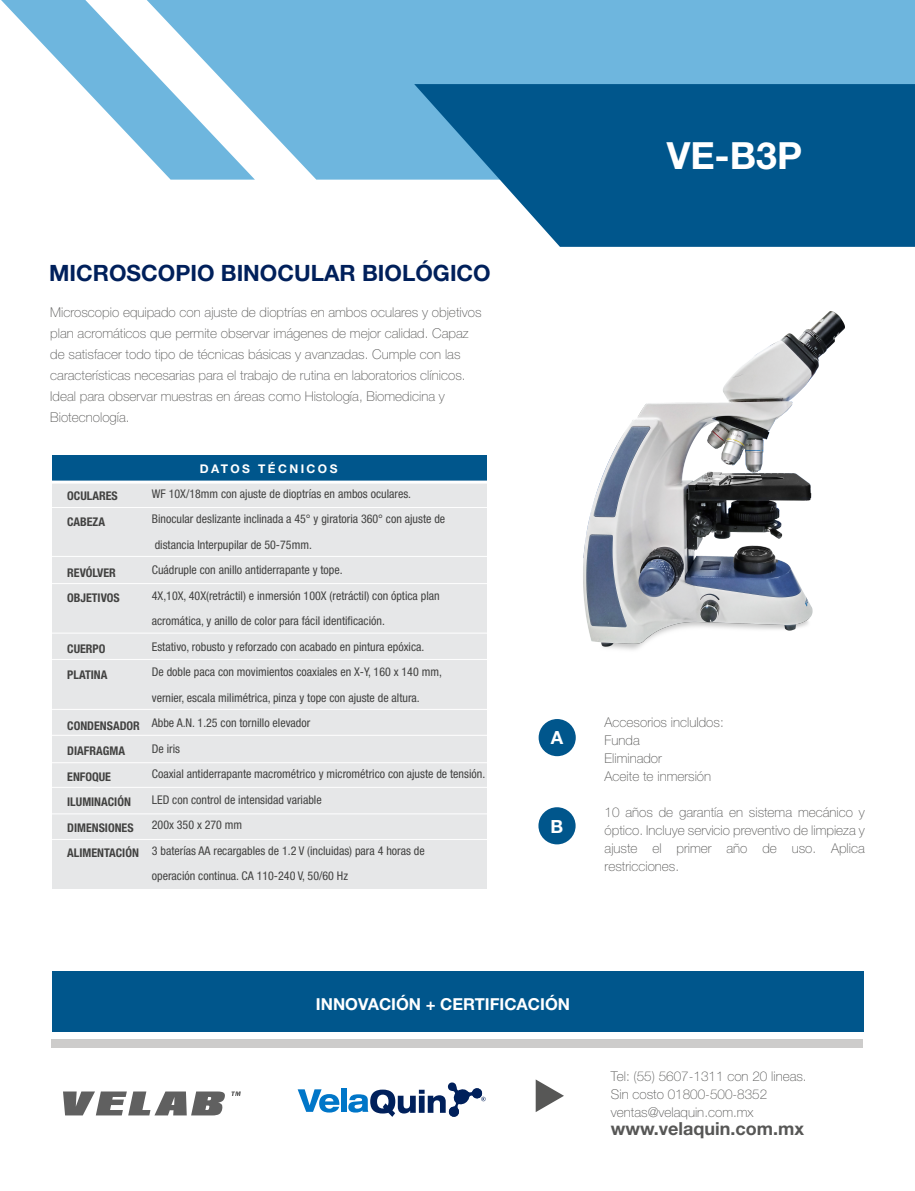
<style>
.page{position:relative;width:915px;height:1191px;background:#fff}
.page>*{position:absolute;margin:0;border:0;box-sizing:border-box;transform-origin:0 0}
.t1{font:700 37.5px "Helvetica Neue LT Std";color:#fff}
.t2{font:700 22.5px "Helvetica Neue LT Std";color:#00205b}
.t3{font:700 18.15px "Helvetica Neue LT Std";color:#fff}
.t4{font:700 18px "Helvetica Neue LT Std";color:#575756}
.t5{font:700 16.5px "Helvetica Neue LT Std";color:#fff}
.t6{font:100 13.5px/18px "Helvetica Neue";color:#575756}
.t7{font:condensed 12px/25.5px "Helvetica Neue LT Std";color:#424241}
.t8{font:700 condensed 12px/25.5px "Helvetica Neue LT Std";color:#424241}
.t9{font:700 12px "Helvetica Neue LT Std";letter-spacing:.2em;color:#fff}
</style>
<div class="page">
<div style="left:255px;top:0;width:660px;height:180px;background:#6eb6de"></div>
<svg style="left:1px;top:0;width:254px;height:180px"></svg>
<div style="left:52px;top:1039px;width:811px;height:8px;background:#cdcccb"></div>
<div style="left:52px;top:971px;width:812px;height:60px;background:#00568c"></div>
<svg style="left:298px;top:1089px;width:41px;height:23px"></svg>
<div style="left:341px;top:1088px;width:6px;height:23px;background:#0076c8"></div>
<svg style="left:348px;top:1082px;width:138px;height:35px"></svg>
<svg style="left:414px;top:84px;width:501px;height:163px;background:#1e6b9b"></svg>
<div style="left:539px;top:719px;width:37px;height:37px;background:#00568c;border-radius:50%"></div>
<div style="left:538px;top:807px;width:38px;height:37px;background:#00568c;border-radius:50%"></div>
<svg style="left:536px;top:1079px;width:28px;height:33px"></svg>
<div style="left:52px;top:455px;width:435px;height:434px;background:#e6e7e8"></div>
<div style="left:52px;top:455px;width:435px;height:27px;background:#00568c"></div>
<hr style="left:50px;top:507px;width:438px;height:1px;background:#fff">
<hr style="left:50px;top:583px;width:438px;height:1px;background:#fff">
<hr style="left:50px;top:556px;width:438px;height:1px;background:#fff">
<hr style="left:50px;top:659px;width:438px;height:1px;background:#fff">
<hr style="left:50px;top:633px;width:438px;height:1px;background:#fff">
<hr style="left:50px;top:735px;width:438px;height:1px;background:#fff">
<hr style="left:50px;top:709px;width:438px;height:1px;background:#fff">
<hr style="left:50px;top:762px;width:438px;height:1px;background:#fff">
<hr style="left:50px;top:787px;width:438px;height:1px;background:#fff">
<hr style="left:50px;top:813px;width:438px;height:1px;background:#fff">
<hr style="left:50px;top:839px;width:438px;height:1px;background:#fff">
<hr style="left:50px;top:480px;width:438px;height:3px;background:#fff">
<svg style="left:63px;top:1091px;width:162px;height:24px"></svg>
<svg style="left:231px;top:1091px;width:10px;height:5px"></svg>
<img style="left:583px;top:311px;width:262px;height:339px">
<h2 class="t2" style="left:49px;top:259px;width:443px">MICROSCOPIO BINOCULAR BIOLÓGICO</h2>
<p class="t6" style="left:50px;top:302px;width:433px;line-height:21px">Microscopio equipado con ajuste de dioptrías en ambos oculares y objetivos plan acromáticos que permite observar imágenes de mejor calidad. Capaz de satisfacer todo tipo de técnicas básicas y avanzadas. Cumple con las características necesarias para el trabajo de rutina en laboratorios clínicos.<br>Ideal para observar muestras en áreas como Histología, Biomedicina y Biotecnología.</p>
<p class="t8" style="left:67px;top:483px;width:52px">OCULARES<br>CABEZA</p>
<p class="t8" style="left:67px;top:559px;width:54px">REVÓLVER<br>OBJETIVOS</p>
<p class="t8" style="left:67px;top:636px;width:42px">CUERPO<br>PLATINA</p>
<p class="t8" style="left:67px;top:712px;width:74px">CONDENSADOR<br>DIAFRAGMA<br>ENFOQUE<br>ILUMINACIÓN<br>DIMENSIONES<br>ALIMENTACIÓN</p>
<p class="t9" style="left:200px;top:461px;width:139px">DATOS TÉCNICOS</p>
<p class="t7" style="left:152px;top:480px;width:335px">WF 10X/18mm con ajuste de dioptrías en ambos oculares.<br>Binocular deslizante inclinada a 45° y giratoria 360° con ajuste de distancia Interpupilar de 50-75mm.<br>Cuádruple con anillo antiderrapante y tope.<br>4X,10X, 40X(retráctil) e inmersión 100X (retráctil) con óptica plan acromática, y anillo de color para fácil identificación.<br>Estativo, robusto y reforzado con acabado en pintura epóxica.<br>De doble paca con movimientos coaxiales en X-Y, 160 x 140 mm,<br>vernier, escala milimétrica, pinza y tope con ajuste de altura.<br>Abbe A.N. 1.25 con tornillo elevador<br>De iris<br>Coaxial antiderrapante macrométrico y micrométrico con ajuste de tensión.<br>LED con control de intensidad variable<br>200x 350 x 270 mm<br>3 baterías AA recargables de 1.2 V (incluidas) para 4 horas de<br>operación continua. CA 110-240 V, 50/60 Hz</p>
<h1 class="t1" style="left:667px;top:133px;width:137px">VE-B3P</h1>
<h3 class="t3" style="left:551px;top:726px;width:14px">A</h3>
<h3 class="t3" style="left:551px;top:815px;width:14px">B</h3>
<p class="t6" style="left:605px;top:713px;width:121px">Accesorios incluIdos:<br>Funda<br>Eliminador<br>Aceite te inmersión</p>
<p class="t6" style="left:605px;top:803px;width:262px;text-align:justify">10 años de garantía en sistema mecánico y óptico. Incluye servicio preventivo de limpieza y ajuste el primer año de uso. Aplica restricciones.</p>
<h3 class="t5" style="left:316px;top:994px;width:256px">INNOVACIÓN + CERTIFICACIÓN</h3>
<p class="t6" style="left:611px;top:1067px;width:197px">Tel: (55) 5607-1311 con 20 lineas.<br>Sin costo 01800-500-8352 ventas@velaquin.com.mx</p>
<h3 class="t4" style="left:611px;top:1117px;width:195px">www.velaquin.com.mx</h3>
</div>
